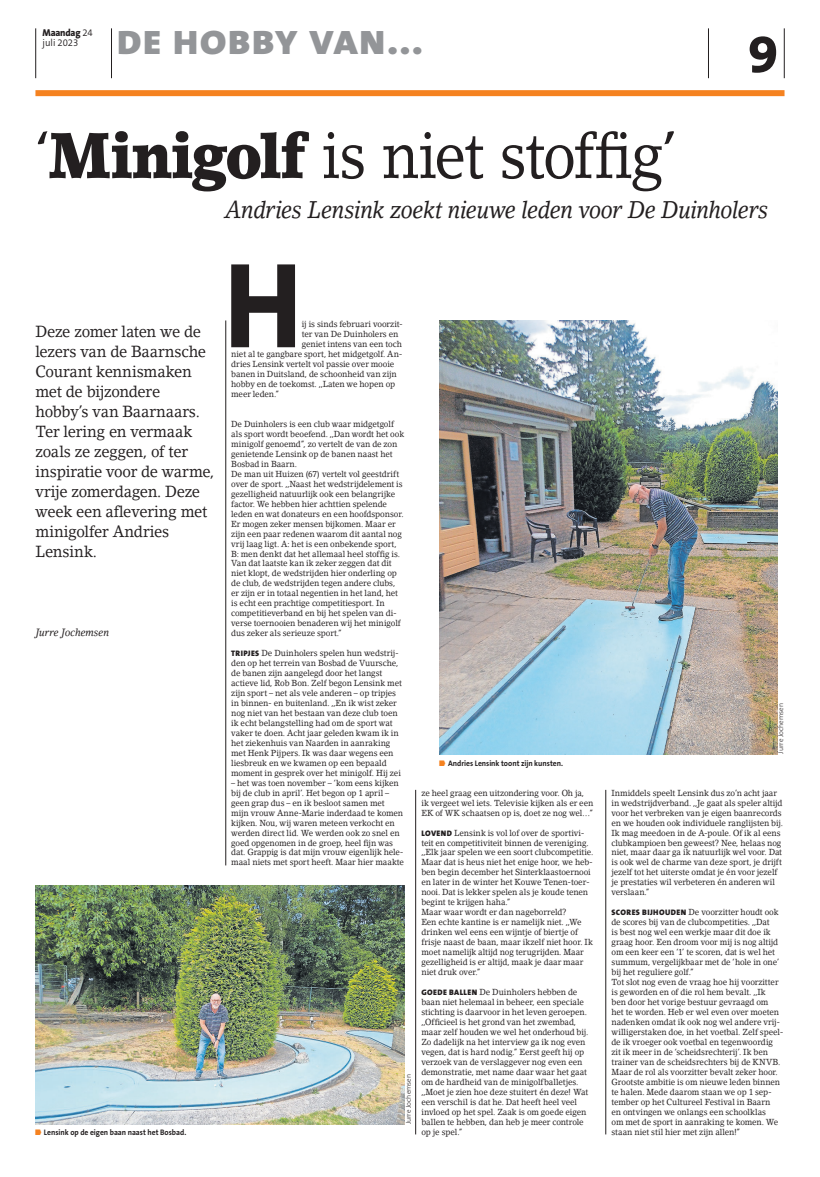
<style>
.page{position:relative;width:820px;height:1177px;background:#fff}
.page>*{position:absolute;margin:0;border:0;box-sizing:border-box;transform-origin:0 0}
.weekend_intro{font:800 122.6px "The Sans B8";color:#231f20;scale:.93 1}
.weekend_kop_groot{font:64px "Lino Letter Std";letter-spacing:-.035em;color:#231f20;scale:.9 1}
.paginanummer{font:800 54px "The Sans B8";color:#231f20}
.paginarubriek{font:900 34px "The Sans B9";letter-spacing:.05em;color:#939598;scale:1.1 1}
.weekend_subkop_inspr{font:italic 24px "Lino Letter Std";letter-spacing:-.02em;color:#231f20;scale:.9 1}
.weekend_aanhef{font:16px/19.9px "Lino Letter Std";letter-spacing:-.015em;color:#231f20;scale:.93 1}
.weekend_auteur{font:italic 10.5px "Lino Letter Std";letter-spacing:-.01em;color:#231f20;scale:.93 1}
.datum_maand_jaar{font:300 10px/10px "The Sans B4";color:#231f20;scale:.95 1}
.weekend_brood{font:8.7px/10px "Lino Letter Std";letter-spacing:-.015em;color:#231f20;scale:.93 1}
.weekend_intro-2{font:8.7px "Lino Letter Std";letter-spacing:-.015em;color:#231f20;scale:.93 1}
.t1{font:700 8px "The Sans B7";letter-spacing:-.005em;color:#231f20;scale:.95 1}
._00-fotocredit{font:300 7px "The Sans B3";letter-spacing:.005em;color:#231f20}
.s1{font-family:"The Sans B8";font-weight:800}
.s2{font-weight:900}
.s3{font-family:"BD Unwspprlogo";font-weight:400;font-size:5.5px;color:#f58220}
.s4{font-family:"The Sans B9";font-weight:900;font-size:8px}
</style>
<div class="page">
<img style="left:439px;top:320px;width:338px;height:434px">
<hr style="left:415px;top:789px;width:1px;height:345px;background:#231f20">
<hr style="left:225px;top:320px;width:1px;height:545px;background:#231f20">
<hr style="left:605px;top:789px;width:1px;height:345px;background:#231f20">
<img style="left:35px;top:885px;width:369px;height:239px">
<hr style="left:783px;top:28px;width:1px;height:50px;background:#231f20">
<hr style="left:708px;top:28px;width:1px;height:50px;background:#231f20">
<hr style="left:111px;top:28px;width:1px;height:50px;background:#231f20">
<hr style="left:35px;top:28px;width:1px;height:50px;background:#231f20">
<div style="left:35px;top:90px;width:749px;height:6px;background:#f58220"></div>
<p class="datum_maand_jaar" style="left:43px;top:28px;width:54px"><span class="s1">Maandag</span> 24 juli 2023</p>
<p class="paginanummer" style="left:747px;top:25px;width:31px">9</p>
<p class="paginarubriek" style="left:117px;top:24px;width:279px">DE HOBBY VAN...</p>
<p class="weekend_kop_groot" style="left:35px;top:117px;width:715px">‘<span class="s2">Minigolf</span> is niet stoffig’</p>
<p class="weekend_subkop_inspr" style="left:225px;top:195px;width:604px">Andries Lensink zoekt nieuwe leden voor De Duinholers</p>
<p class="weekend_aanhef" style="left:35px;top:322px;width:194px">Deze zomer laten we de lezers van de Baarnsche<br>Courant kennismaken met de bijzondere hobby’s van Baarnaars.<br>Ter lering en vermaak zoals ze zeggen, of ter inspiratie voor de warme, vrije zomerdagen. Deze week een aflevering met minigolfer Andries<br>Lensink.</p>
<p class="weekend_auteur" style="left:35px;top:626px;width:81px">Jurre Jochemsen</p>
<p class="t1" style="left:35px;top:1127px;width:160px"><span class="s3">p</span> Lensink op de eigen baan naast het Bosbad.</p>
<p class="weekend_intro" style="left:224px;top:241px;width:85px">H</p>
<p class="weekend_intro-2" style="left:302px;top:319px;width:110px">ij is sinds februari voorzit-</p>
<p class="weekend_intro-2" style="left:302px;top:329px;width:105px">ter van De Duinholers en</p>
<p class="weekend_intro-2" style="left:302px;top:339px;width:109px">geniet intens van een toch</p>
<p class="weekend_intro-2" style="left:231px;top:349px;width:185px">niet al te gangbare sport, het midgetgolf. An-</p>
<p class="weekend_intro-2" style="left:231px;top:359px;width:177px">dries Lensink vertelt vol passie over mooie</p>
<p class="weekend_intro-2" style="left:231px;top:369px;width:179px">banen in Duitsland, de schoonheid van zijn</p>
<p class="weekend_intro-2" style="left:231px;top:379px;width:178px">hobby en de toekomst. ,,Laten we hopen op</p>
<p class="weekend_intro-2" style="left:231px;top:389px;width:53px">meer leden.”</p>
<p class="weekend_brood" style="left:231px;top:419px;width:187px">De Duinholers is een club waar midgetgolf als sport wordt beoefend. ,,Dan wordt het ook minigolf genoemd”, zo vertelt de van de zon genietende Lensink op de banen naast het Bosbad in Baarn.</p>
<p class="weekend_brood" style="left:231px;top:468px;width:187px">De man uit Huizen (67) vertelt vol geestdrift over de sport. ,,Naast het wedstrijdelement is gezelligheid natuurlijk ook een belangrijke factor. We hebben hier achttien spelende leden en wat donateurs en een hoofdsponsor.<br>Er mogen zeker mensen bijkomen. Maar er zijn een paar redenen waarom dit aantal nog vrij laag ligt. A: het is een onbekende sport, B: men denkt dat het allemaal heel stoffig is.<br>Van dat laatste kan ik zeker zeggen dat dit niet klopt, de wedstrijden hier onderling op de club, de wedstrijden tegen andere clubs, er zijn er in totaal negentien in het land, het is echt een prachtige competitiesport. In competitieverband en bij het spelen van di&shy;verse toernooien benaderen wij het minigolf dus zeker als serieuze sport.”</p>
<p class="weekend_brood" style="left:231px;top:648px;width:185px"><span class="s4">TRIPJES</span> De Duinholers spelen hun wedstrij&shy;den op het terrein van Bosbad de Vuursche, de banen zijn aangelegd door het langst actieve lid, Rob Bon. Zelf begon Lensink met zijn sport – net als vele anderen – op tripjes in binnen- en buitenland. ,,En ik wist zeker nog niet van het bestaan van deze club toen ik echt belangstelling had om de sport wat vaker te doen. Acht jaar geleden kwam ik in het ziekenhuis van Naarden in aanraking met Henk Pijpers. Ik was daar wegens een liesbreuk en we kwamen op een bepaald moment in gesprek over het minigolf. Hij zei</p>
<p class="weekend_brood" style="left:231px;top:777px;width:187px">– het was toen november – ‘kom eens kijken bij de club in april’. Het begon op 1 april – geen grap dus – en ik besloot samen met mijn vrouw Anne-Marie inderdaad te komen kijken. Nou, wij waren meteen verkocht en werden direct lid. We werden ook zo snel en goed opgenomen in de groep, heel fijn was dat. Grappig is dat mijn vrouw eigenlijk hele&shy;maal niets met sport heeft. Maar hier maakte</p>
<p class="weekend_brood" style="left:421px;top:787px;width:186px">ze heel graag een uitzondering voor. Oh ja, ik vergeet wel iets. Televisie kijken als er een<br>EK of WK schaatsen op is, doet ze nog wel…”</p>
<p class="t1" style="left:439px;top:758px;width:131px"><span class="s3">p</span> Andries Lensink toont zijn kunsten.</p>
<p class="weekend_brood" style="left:421px;top:827px;width:186px"><span class="s4">LOVEND</span> Lensink is vol lof over de sportivi&shy;teit en competitiviteit binnen de vereniging. ,,Elk jaar spelen we een soort clubcompetitie.<br>Maar dat is heus niet het enige hoor, we heb&shy;ben begin december het Sinterklaastoernooi en later in de winter het Kouwe Tenen-toer&shy;nooi. Dat is lekker spelen als je koude tenen begint te krijgen haha.”</p>
<p class="weekend_brood" style="left:421px;top:907px;width:186px">Maar waar wordt er dan nageborreld?<br>Een echte kantine is er namelijk niet. ,,We drinken wel eens een wijntje of biertje of frisje naast de baan, maar ikzelf niet hoor. Ik moet namelijk altijd nog terugrijden. Maar gezelligheid is er altijd, maak je daar maar niet druk over.”</p>
<p class="weekend_brood" style="left:421px;top:986px;width:181px"><span class="s4">GOEDE BALLEN</span> De Duinholers hebben de baan niet helemaal in beheer, een speciale stichting is daarvoor in het leven geroepen. ,,Officieel is het grond van het zwembad, maar zelf houden we wel het onderhoud bij.<br>Zo dadelijk na het interview ga ik nog even vegen, dat is hard nodig.” Eerst geeft hij op verzoek van de verslaggever nog even een demonstratie, met name daar waar het gaat om de hardheid van de minigolfballetjes. ,,Moet je zien hoe deze stuitert én deze! Wat een verschil is dat he. Dat heeft heel veel invloed op het spel. Zaak is om goede eigen ballen te hebben, dan heb je meer controle op je spel.”</p>
<p class="_00-fotocredit" style="left:405px;top:1124px;width:52px;rotate:-90deg">Jurre Jochemsen</p>
<p class="_00-fotocredit" style="left:776px;top:753px;width:52px;rotate:-90deg">Jurre Jochemsen</p>
<p class="weekend_brood" style="left:611px;top:787px;width:186px">Inmiddels speelt Lensink dus zo’n acht jaar in wedstrijdverband. ,,Je gaat als speler altijd voor het verbreken van je eigen baanrecords en we houden ook individuele ranglijsten bij.<br>Ik mag meedoen in de A-poule. Of ik al eens clubkampioen ben geweest? Nee, helaas nog niet, maar daar ga ik natuurlijk wel voor. Dat is ook wel de charme van deze sport, je drijft jezelf tot het uiterste omdat je én voor jezelf je prestaties wil verbeteren én anderen wil verslaan.”</p>
<p class="weekend_brood" style="left:611px;top:907px;width:182px"><span class="s4">SCORES BIJHOUDEN</span> De voorzitter houdt ook de scores bij van de clubcompetities. ,,Dat<br>is best nog wel een werkje maar dit doe ik graag hoor. Een droom voor mij is nog altijd om een keer een ‘1’ te scoren, dat is wel het summum, vergelijkbaar met de ‘hole in one’ bij het reguliere golf.”</p>
<p class="weekend_brood" style="left:611px;top:976px;width:186px">Tot slot nog even de vraag hoe hij voorzitter is geworden en of die rol hem bevalt. ,,Ik<br>ben door het vorige bestuur gevraagd om<br>het te worden. Heb er wel even over moeten nadenken omdat ik ook nog wel andere vrij&shy;willigerstaken doe, in het voetbal. Zelf speel&shy;de ik vroeger ook voetbal en tegenwoordig zit ik meer in de ‘scheidsrechterij’. Ik ben trainer van de scheidsrechters bij de KNVB.<br>Maar de rol als voorzitter bevalt zeker hoor.<br>Grootste ambitie is om nieuwe leden binnen te halen. Mede daarom staan we op 1 sep&shy;tember op het Cultureel Festival in Baarn<br>en ontvingen we onlangs een schoolklas<br>om met de sport in aanraking te komen. We staan niet stil hier met zijn allen!”</p>
</div>
